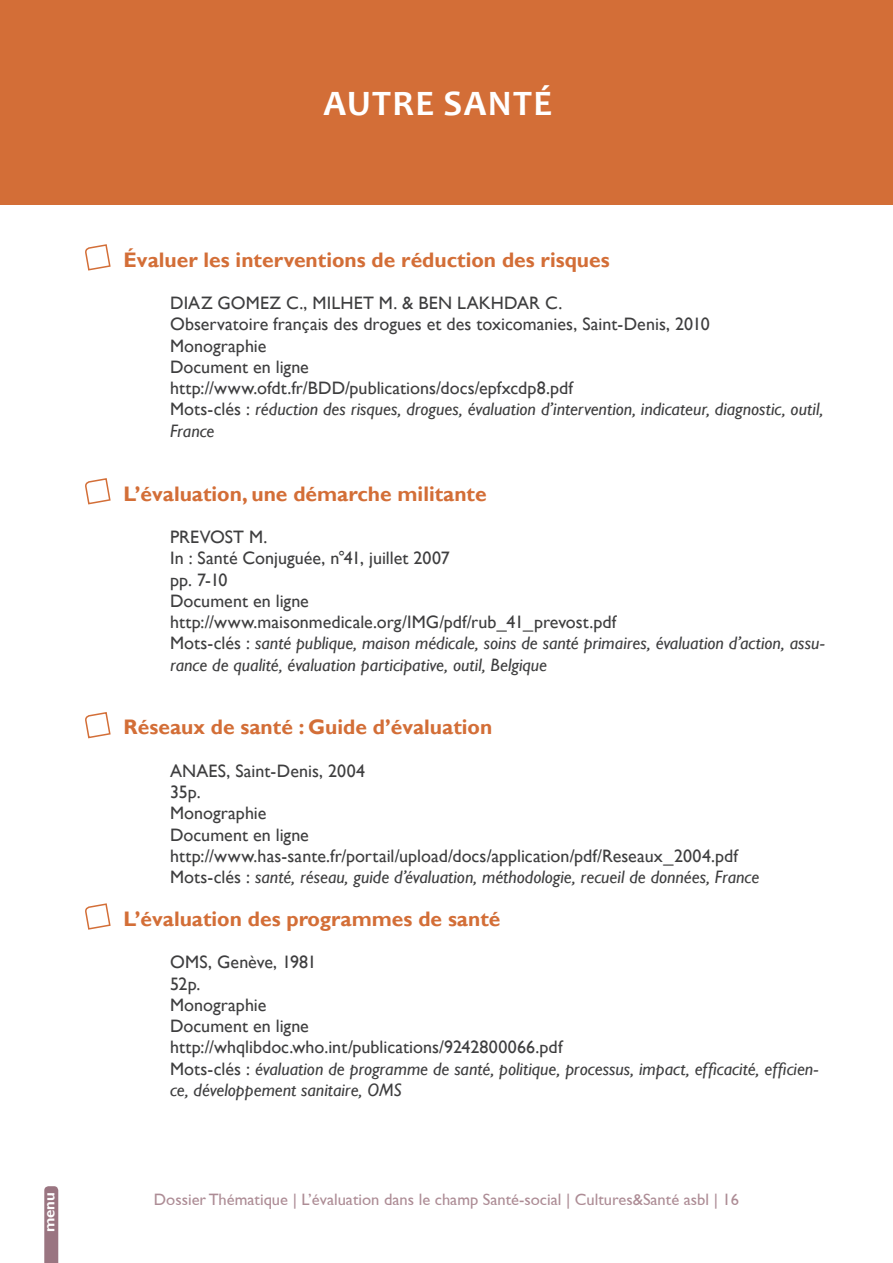
<style>
.page{position:relative;width:893px;height:1263px;background:#fff}
.page>*{position:absolute;margin:0;border:0;box-sizing:border-box;transform-origin:0 0}
.t1{font:700 36px "Candara";letter-spacing:.04em;color:#fff}
.t2{font:700 21px "Gill Sans";color:#d36e37}
.t3{font:18px/21.3px "Gill Sans";color:#3e3e3f}
.t4{font:16.5px "Gill Sans";color:#ad8c95}
.t5{font:700 15px "Gill Sans";color:#fff}
.s1{font-style:italic}
</style>
<div class="page">
<div style="left:0;top:0;width:893px;height:204px;background:#d36e37"></div>
<svg style="left:44px;top:1186px;width:14px;height:77px"></svg>
<svg style="left:85px;top:244px;width:26px;height:27px"></svg>
<svg style="left:85px;top:478px;width:26px;height:27px"></svg>
<svg style="left:85px;top:712px;width:26px;height:27px"></svg>
<svg style="left:85px;top:903px;width:26px;height:27px"></svg>
<p class="t5" style="left:41px;top:1232px;width:41px;rotate:-90deg">menu</p>
<h1 class="t1" style="left:323px;top:81px;width:231px">AUTRE SANTÉ</h1>
<p class="t2" style="left:124px;top:247px;width:488px">évaluer les interventions de réduction des risques</p>
<p class="t3" style="left:170px;top:293px;width:655px">DIAZ GOMEZ C., MILHET M. &amp; BEN LAKHDAR C.<br>Observatoire français des drogues et des toxicomanies, Saint-Denis, 2010<br>Monographie<br>Document en ligne<br>http://www.ofdt.fr/BDD/publications/docs/epfxcdp8.pdf<br>Mots-clés : <span class="s1">réduction des risques, drogues, évaluation d’intervention, indicateur, diagnostic, outil, France</span></p>
<p class="t2" style="left:124px;top:481px;width:365px">L’évaluation, une démarche militante</p>
<p class="t3" style="left:170px;top:527px;width:656px">PREVOST M.<br>In : Santé Conjuguée, n°41, juillet 2007<br>pp. 7-10<br>Document en ligne<br>http://www.maisonmedicale.org/IMG/pdf/rub_41_prevost.pdf<br>Mots-clés : <span class="s1">santé publique, maison médicale, soins de santé primaires, évaluation d’action, assu&shy;rance de qualité, évaluation participative, outil, Belgique</span></p>
<p class="t2" style="left:124px;top:715px;width:370px">Réseaux de santé : Guide d’évaluation</p>
<p class="t3" style="left:170px;top:760px;width:591px">ANAES, Saint-Denis, 2004<br>35p.<br>Monographie<br>Document en ligne http://www.has-sante.fr/portail/upload/docs/application/pdf/Reseaux_2004.pdf Mots-clés : <span class="s1">santé, réseau, guide d’évaluation, méthodologie, recueil de données, France</span></p>
<p class="t2" style="left:124px;top:906px;width:378px">L’évaluation des programmes de santé</p>
<p class="t3" style="left:170px;top:952px;width:650px">OMS, Genève, 1981<br>52p.<br>Monographie<br>Document en ligne<br>http://whqlibdoc.who.int/publications/9242800066.pdf<br>Mots-clés : <span class="s1">évaluation de programme de santé, politique, processus, impact, efficacité, efficien&shy;ce, développement sanitaire, OMS</span></p>
<p class="t4" style="left:154px;top:1189px;width:587px">Dossier Thématique | L’évaluation dans le champ Santé-social | Cultures&amp;Santé asbl | 16</p>
</div>
